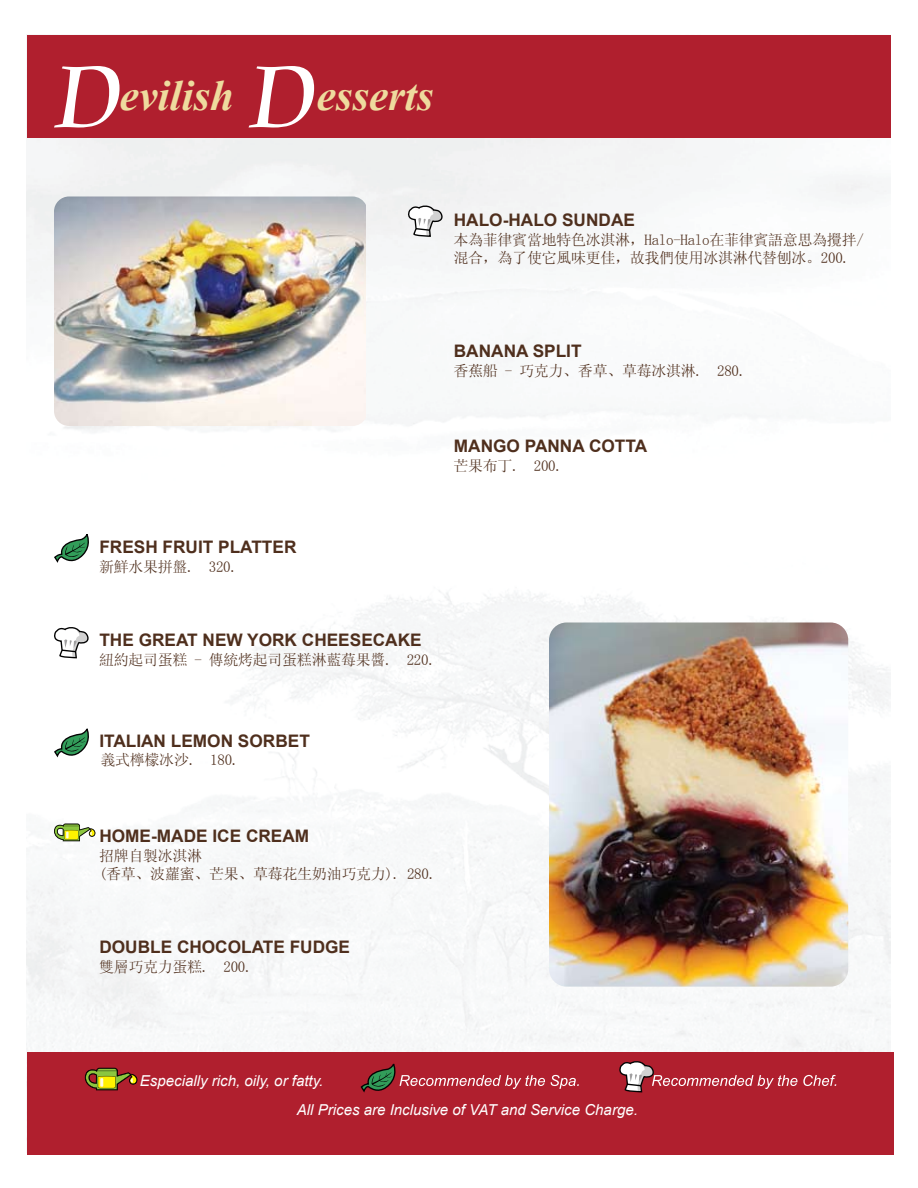
<style>
.page{position:relative;width:918px;height:1188px;background:#fff}
.page>*{position:absolute;margin:0;border:0;box-sizing:border-box;transform-origin:0 0}
.t1{font:96.3px "Cataneo BT";color:#fff}
.t2{font:italic 700 42.9px "Times New Roman";color:#eedb9e}
.t3{font:700 17.25px "Arial";color:#4f2f1d}
.t4{font:15px/18px "Sim Sun";letter-spacing:-.02em;color:#4f2f1d}
.t5{font:italic 15px "Arial";color:#fff}
</style>
<div class="page">
<img style="left:27px;top:137px;width:864px;height:915px">
<div style="left:27px;top:35px;width:864px;height:102px;background:#b01f2e"></div>
<div style="left:27px;top:1052px;width:866px;height:103px;background:#b01f2e"></div>
<svg style="left:803px;top:1075px;width:33px;height:11px"></svg>
<svg style="left:619px;top:1061px;width:178px;height:32px"></svg>
<svg style="left:551px;top:1075px;width:28px;height:14px"></svg>
<svg style="left:360px;top:1063px;width:185px;height:30px"></svg>
<svg style="left:85px;top:1068px;width:52px;height:22px"></svg>
<img style="left:54px;top:196px;width:312px;height:230px">
<img style="left:549px;top:622px;width:299px;height:365px">
<svg style="left:407px;top:204px;width:38px;height:59px"></svg>
<svg style="left:54px;top:534px;width:38px;height:32px"></svg>
<svg style="left:54px;top:729px;width:38px;height:31px"></svg>
<svg style="left:53px;top:626px;width:38px;height:58px"></svg>
<svg style="left:54px;top:823px;width:41px;height:18px"></svg>
<h1 class="t1" style="left:55px;top:37px;width:70px">D</h1>
<h1 class="t1" style="left:250px;top:37px;width:70px">D</h1>
<h2 class="t2" style="left:120px;top:66px;width:116px">evilish</h2>
<h2 class="t2" style="left:317px;top:66px;width:118px">esserts</h2>
<p class="t3" style="left:454px;top:209px;width:183px">HALO-HALO SUNDAE</p>
<p class="t4" style="left:453px;top:231px;width:412px">本為菲律賓當地特色冰淇淋，Halo-Halo在菲律賓語意思為攪拌/混合，為了使它風味更佳，故我們使用冰淇淋代替刨冰。200.</p>
<p class="t3" style="left:454px;top:339px;width:129px">BANANA SPLIT</p>
<p class="t4" style="left:453px;top:361px;width:294px">香蕉船 - 巧克力、香草、草莓冰淇淋. 280.</p>
<p class="t3" style="left:454px;top:435px;width:195px">MANGO PANNA COTTA</p>
<p class="t4" style="left:453px;top:457px;width:111px">芒果布丁. 200.</p>
<p class="t3" style="left:99px;top:535px;width:199px">FRESH FRUIT PLATTER</p>
<p class="t4" style="left:99px;top:557px;width:140px">新鮮水果拼盤. 320.</p>
<p class="t3" style="left:99px;top:629px;width:324px">THE GREAT NEW YORK CHEESECAKE</p>
<p class="t4" style="left:99px;top:651px;width:338px">紐約起司蛋糕 - 傳統烤起司蛋糕淋藍莓果醬. 220.</p>
<p class="t3" style="left:99px;top:730px;width:212px">ITALIAN LEMON SORBET</p>
<p class="t4" style="left:100px;top:751px;width:140px">義式檸檬冰沙. 180.</p>
<p class="t3" style="left:99px;top:824px;width:211px">HOME-MADE ICE CREAM</p>
<p class="t4" style="left:99px;top:846px;width:339px">招牌自製冰淇淋<br>(香草、波蘿蜜、芒果、草莓花生奶油巧克力). 280.</p>
<p class="t3" style="left:99px;top:936px;width:252px">DOUBLE CHOCOLATE FUDGE</p>
<p class="t4" style="left:99px;top:958px;width:155px">雙層巧克力蛋糕. 200.</p>
<p class="t5" style="left:140px;top:1071px;width:185px">Especially rich, oily, or fatty.</p>
<p class="t5" style="left:297px;top:1100px;width:343px">All Prices are Inclusive of VAT and Service Charge.</p>
</div>
